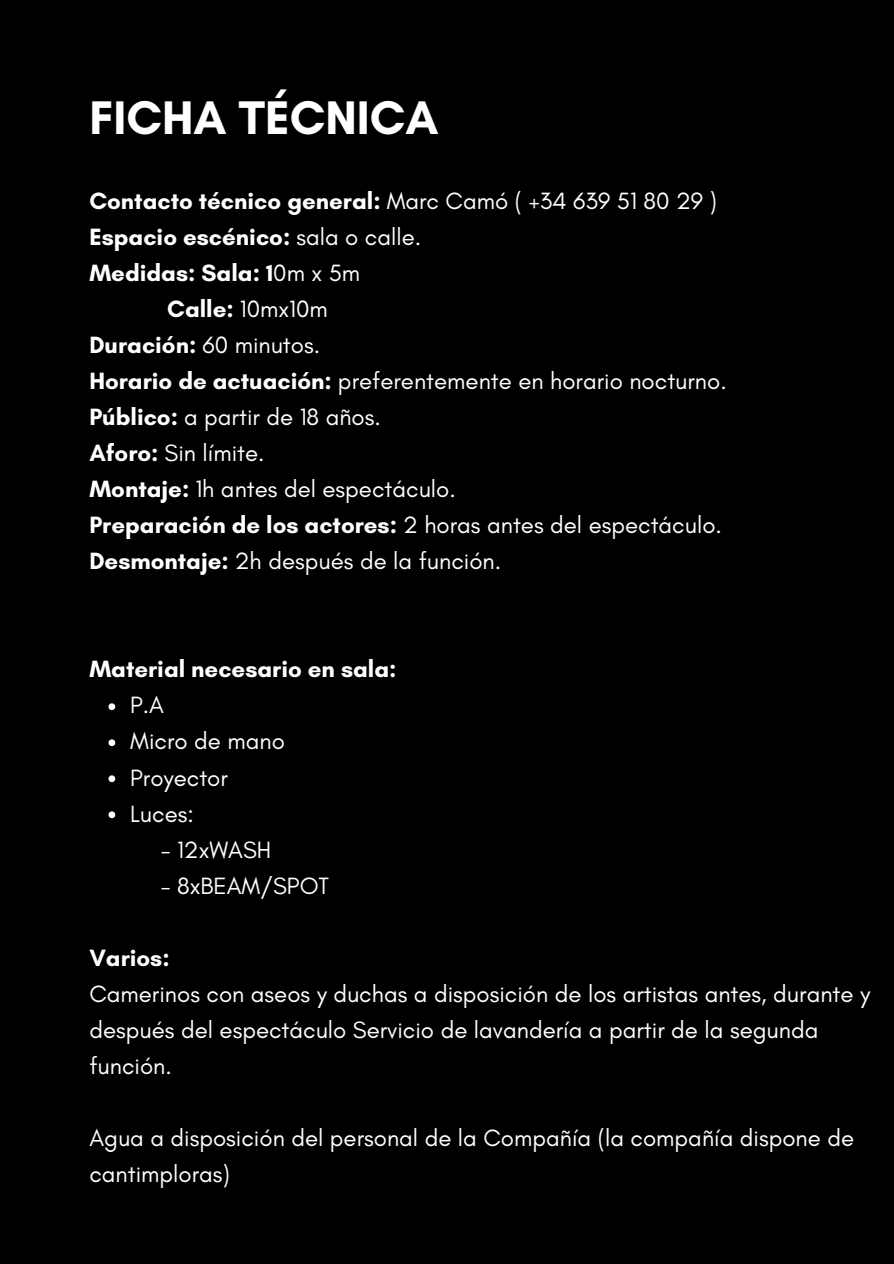
<style>
.page{position:relative;width:894px;height:1264px;background:#fff}
.page>*{position:absolute;margin:0;border:0;box-sizing:border-box;transform-origin:0 0}
.t1{font:700 48px "Glacial Indifference";color:#fff}
.t2{font:24px/36px "Glacial Indifference";color:#fff}
.t3{font:700 24px "Glacial Indifference";color:#fff}
.s1{font-weight:400}
.s2{font-weight:700}
</style>
<div class="page">
<div style="left:0;top:0;width:893px;height:1263px;background:#000"></div>
<svg style="left:108px;top:703px;width:7px;height:7px"></svg>
<svg style="left:108px;top:739px;width:7px;height:7px"></svg>
<svg style="left:108px;top:775px;width:7px;height:7px"></svg>
<svg style="left:108px;top:811px;width:7px;height:7px"></svg>
<p class="t1" style="left:89px;top:88px;width:350px">FICHA TÉCNICA</p>
<h1 class="t3" style="left:89px;top:186px;width:629px">Contacto técnico general: <span class="s1">Marc Camó ( +34 639 51 80 29 )</span></h1>
<p class="t3" style="left:89px;top:222px;width:333px">Espacio escénico: <span class="s1">sala o calle.</span></p>
<p class="t3" style="left:89px;top:258px;width:272px">Medidas: Sala: 1<span class="s1">0m x 5m</span></p>
<p class="t2" style="left:167px;top:291px;width:162px"><span class="s2">Calle:</span> 10mx10m</p>
<p class="t2" style="left:89px;top:327px;width:232px"><span class="s2">Duración:</span> 60 minutos.</p>
<p class="t2" style="left:89px;top:363px;width:638px"><span class="s2">Horario de actuación:</span> preferentemente en horario nocturno.</p>
<p class="t2" style="left:89px;top:399px;width:293px"><span class="s2">Público:</span> a partir de 18 años.</p>
<p class="t2" style="left:89px;top:435px;width:177px"><span class="s2">Aforo:</span> Sin límite.</p>
<p class="t2" style="left:89px;top:471px;width:368px"><span class="s2">Montaje:</span> 1h antes del espectáculo.</p>
<p class="t2" style="left:89px;top:507px;width:634px"><span class="s2">Preparación de los actores:</span> 2 horas antes del espectáculo.</p>
<p class="t2" style="left:89px;top:543px;width:413px"><span class="s2">Desmontaje:</span> 2h después de la función.</p>
<p class="t3" style="left:89px;top:654px;width:308px">Material necesario en sala:</p>
<h2 class="t2" style="left:130px;top:687px;width:35px">P.A</h2>
<p class="t2" style="left:130px;top:723px;width:156px">Micro de mano</p>
<p class="t2" style="left:130px;top:759px;width:99px">Proyector</p>
<p class="t2" style="left:130px;top:795px;width:65px">Luces:</p>
<p class="t2" style="left:161px;top:831px;width:112px">- 12xWASH</p>
<p class="t2" style="left:161px;top:867px;width:170px">- 8xBEAM/SPOT</p>
<p class="t3" style="left:89px;top:942px;width:82px">Varios:</p>
<p class="t2" style="left:89px;top:975px;width:782px">Camerinos con aseos y duchas a disposición de los artistas antes, durante y después del espectáculo Servicio de lavandería a partir de la segunda función.</p>
<p class="t2" style="left:89px;top:1119px;width:766px">Agua a disposición del personal de la Compañía (la compañía dispone de cantimploras)</p>
</div>
